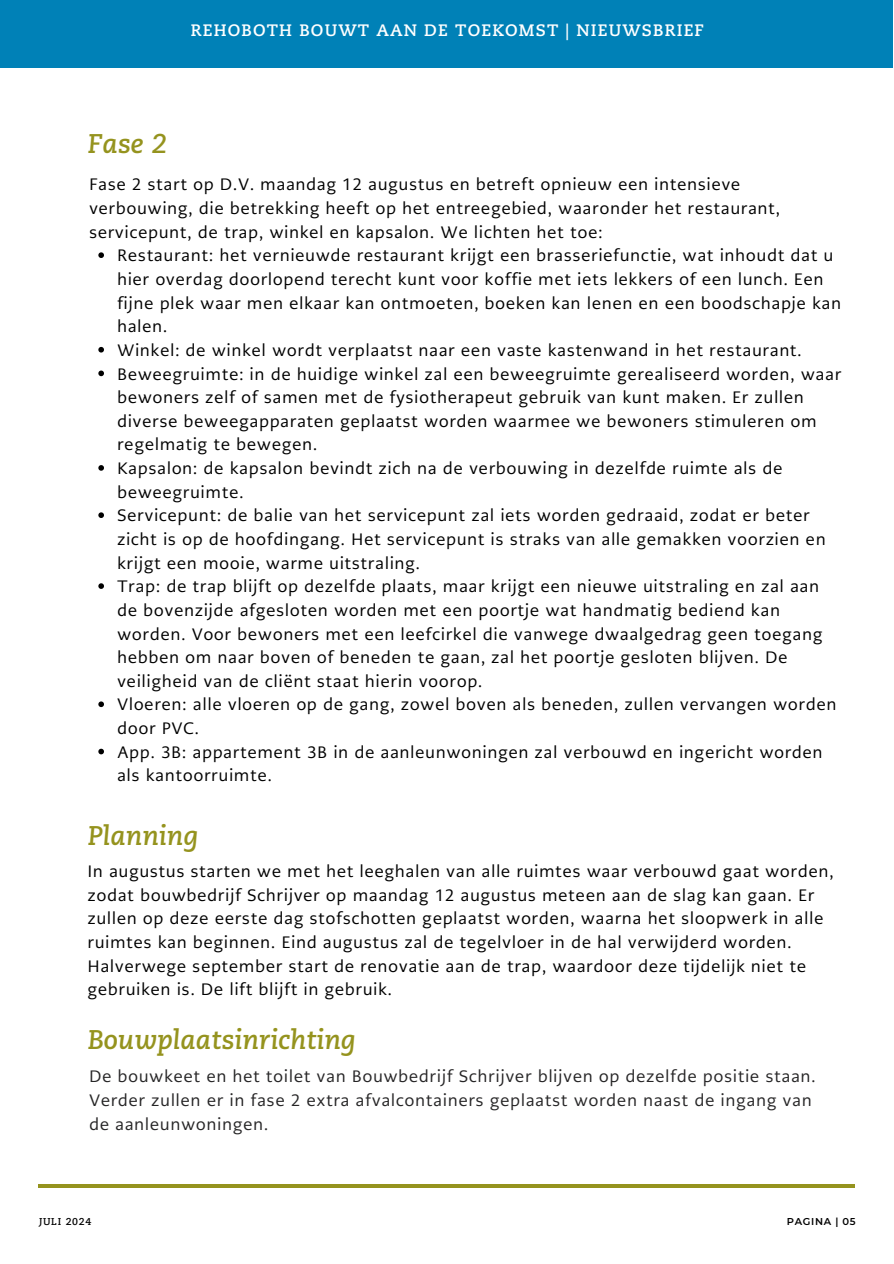
<style>
.page{position:relative;width:894px;height:1264px;background:#fff}
.page>*{position:absolute;margin:0;border:0;box-sizing:border-box;transform-origin:0 0}
.t1{font:italic 700 27px "Caecilia LT Pro 76";color:#95931e}
.t2{font:16.5px/23.7px "PMN Caecilia Sans Head";letter-spacing:.07em;color:#000}
.t3{font:16.5px/23.7px "PMN Caecilia Sans Head";letter-spacing:.07em;color:#262526}
.t4{font:700 16.5px "Caecilia LT Pro 75";letter-spacing:.07em;color:#fff}
.t5{font:600 9.9px "Montserrat";letter-spacing:.07em;color:#000}
.t6{font:700 9.9px "Caecilia LT Pro 75";letter-spacing:.07em;color:#000}
</style>
<div class="page">
<div style="left:0;top:0;width:892px;height:68px;background:#0081b7"></div>
<hr style="left:38px;top:1184px;width:817px;height:3px;background:#95931e">
<svg style="left:98px;top:252px;width:6px;height:6px"></svg>
<svg style="left:98px;top:347px;width:6px;height:5px"></svg>
<svg style="left:98px;top:370px;width:6px;height:6px"></svg>
<svg style="left:98px;top:465px;width:6px;height:5px"></svg>
<svg style="left:98px;top:512px;width:6px;height:6px"></svg>
<svg style="left:98px;top:583px;width:6px;height:6px"></svg>
<svg style="left:98px;top:701px;width:6px;height:6px"></svg>
<svg style="left:98px;top:748px;width:6px;height:6px"></svg>
<p class="t4" style="left:191px;top:24px;width:514px">REHOBOTH BOUWT AAN DE TOEKOMST | NIEUWSBRIEF</p>
<h1 class="t1" style="left:88px;top:132px;width:81px">Fase 2</h1>
<h3 class="t2" style="left:89px;top:173px;width:692px">Fase 2 start op D.V. maandag 12 augustus en betreft opnieuw een intensieve verbouwing, die betrekking heeft op het entreegebied, waaronder het restaurant, servicepunt, de trap, winkel en kapsalon. We lichten het toe:</h3>
<p class="t2" style="left:117px;top:243px;width:725px">Restaurant: het vernieuwde restaurant krijgt een brasseriefunctie, wat inhoudt dat u hier overdag doorlopend terecht kunt voor koffie met iets lekkers of een lunch. Een fijne plek waar men elkaar kan ontmoeten, boeken kan lenen en een boodschapje kan halen.</p>
<p class="t2" style="left:117px;top:338px;width:685px">Winkel: de winkel wordt verplaatst naar een vaste kastenwand in het restaurant.</p>
<p class="t2" style="left:117px;top:362px;width:725px">Beweegruimte: in de huidige winkel zal een beweegruimte gerealiseerd worden, waar bewoners zelf of samen met de fysiotherapeut gebruik van kunt maken. Er zullen diverse beweegapparaten geplaatst worden waarmee we bewoners stimuleren om regelmatig te bewegen.</p>
<p class="t2" style="left:117px;top:456px;width:666px">Kapsalon: de kapsalon bevindt zich na de verbouwing in dezelfde ruimte als de beweegruimte.</p>
<p class="t2" style="left:117px;top:503px;width:709px">Servicepunt: de balie van het servicepunt zal iets worden gedraaid, zodat er beter zicht is op de hoofdingang. Het servicepunt is straks van alle gemakken voorzien en krijgt een mooie, warme uitstraling.</p>
<p class="t2" style="left:117px;top:574px;width:706px">Trap: de trap blijft op dezelfde plaats, maar krijgt een nieuwe uitstraling en zal aan de bovenzijde afgesloten worden met een poortje wat handmatig bediend kan worden. Voor bewoners met een leefcirkel die vanwege dwaalgedrag geen toegang hebben om naar boven of beneden te gaan, zal het poortje gesloten blijven. De veiligheid van de cliënt staat hierin voorop.</p>
<p class="t2" style="left:117px;top:692px;width:720px">Vloeren: alle vloeren op de gang, zowel boven als beneden, zullen vervangen worden door PVC.</p>
<p class="t2" style="left:117px;top:740px;width:706px">App. 3B: appartement 3B in de aanleunwoningen zal verbouwd en ingericht worden als kantoorruimte.</p>
<h1 class="t1" style="left:88px;top:824px;width:112px">Planning</h1>
<h3 class="t2" style="left:88px;top:859px;width:747px">In augustus starten we met het leeghalen van alle ruimtes waar verbouwd gaat worden, zodat bouwbedrijf Schrijver op maandag 12 augustus meteen aan de slag kan gaan. Er zullen op deze eerste dag stofschotten geplaatst worden, waarna het sloopwerk in alle ruimtes kan beginnen. Eind augustus zal de tegelvloer in de hal verwijderd worden.<br>Halverwege september start de renovatie aan de trap, waardoor deze tijdelijk niet te gebruiken is. De lift blijft in gebruik.</h3>
<h3 class="t1" style="left:88px;top:1028px;width:269px">Bouwplaatsinrichting</h3>
<p class="t3" style="left:89px;top:1064px;width:727px">De bouwkeet en het toilet van Bouwbedrijf Schrijver blijven op dezelfde positie staan.<br>Verder zullen er in fase 2 extra afvalcontainers geplaatst worden naast de ingang van de aanleunwoningen.</p>
<h2 class="t6" style="left:39px;top:1216px;width:54px">JULI 2024</h2>
<h1 class="t5" style="left:786px;top:1214px;width:70px">PAGINA | 05</h1>
</div>
